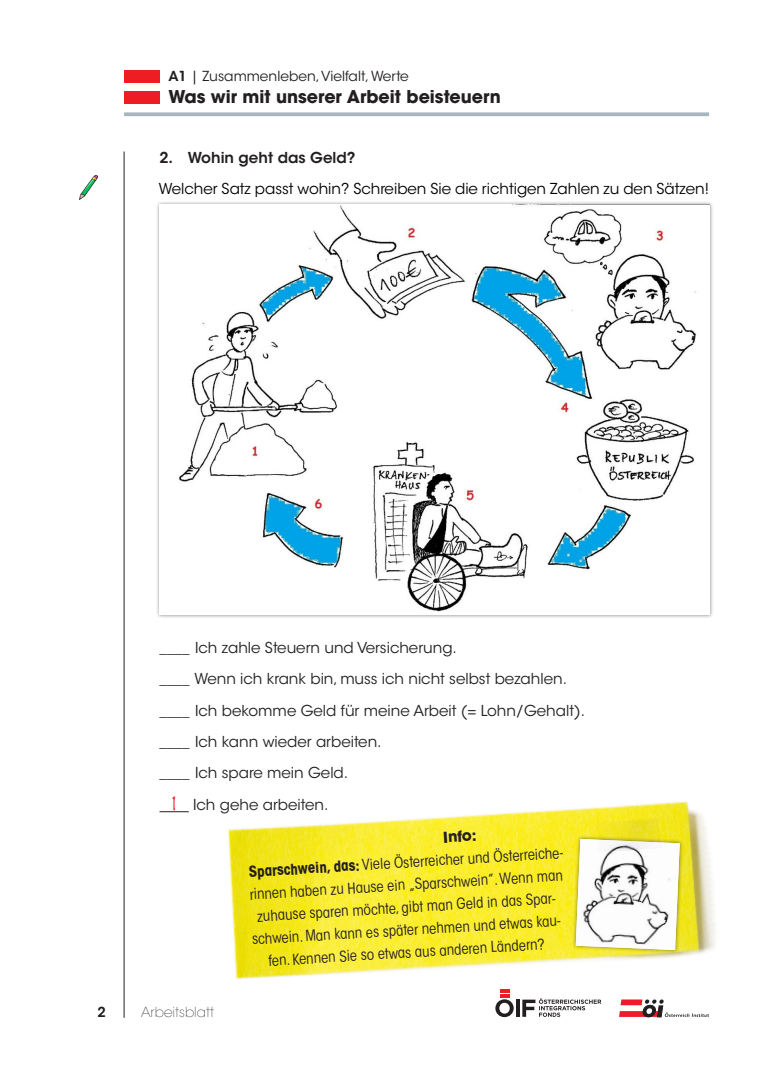
<style>
.page{position:relative;width:780px;height:1088px;background:#fff}
.page>*{position:absolute;margin:0;border:0;box-sizing:border-box;transform-origin:0 0}
.t1{font:700 17.5px "ITC Avant Garde Std";color:#231f20}
.t2{font:condensed 15px "ITC Avant Garde Std";color:#231f20}
.t3{font:15px "ITC Avant Garde Std";color:#231f20}
.t4{font:15px "ITC Avant Garde Std";color:#000}
.t5{font:600 15px "ITC Avant Garde Std";color:#231f20}
.t6{font:700 15px "ITC Avant Garde Std";color:#231f20}
.t7{font:13.75px "ITC Avant Garde Std";color:#231f20}
.t8{font:200 13.75px "ITC Avant Garde Std";color:#231f20}
.t9{font:600 13.75px "ITC Avant Garde Std";color:#231f20}
.s1{font-weight:600}
.s2{font-family:"Zipty Do Std";font-size:20px;color:#ee1d23}
.s3{font-weight:700}
</style>
<div class="page">
<svg style="left:516px;top:999px;width:3px;height:18px"></svg>
<svg style="left:495px;top:994px;width:18px;height:23px"></svg>
<svg style="left:522px;top:998px;width:79px;height:19px"></svg>
<svg style="left:124px;top:112px;width:585px;height:4px;background:#b0bdc4"></svg>
<hr style="left:124px;top:151px;width:1px;height:867px;background:#231f20">
<svg style="left:619px;top:999px;width:90px;height:18px"></svg>
<div style="left:124px;top:91px;width:35px;height:12px;background:#ee1d23"></div>
<div style="left:124px;top:71px;width:35px;height:12px;background:#ee1d23"></div>
<hr style="left:159px;top:811px;width:30px;height:1px;background:#231f20">
<img style="left:80px;top:175px;width:17px;height:25px">
<div style="left:156px;top:201px;width:557px;height:418px;background:#231f20;opacity:.5"></div>
<img style="left:159px;top:205px;width:550px;height:410px">
<img style="left:228px;top:801px;width:487px;height:192px">
<div style="left:571px;top:835px;width:112px;height:119px;background:#231f20;opacity:.5"></div>
<svg style="left:575px;top:818px;width:104px;height:132px"></svg>
<p class="t7" style="left:168px;top:68px;width:242px"><span class="s1">A1</span> | Zusammenleben, Vielfalt, Werte</p>
<p class="t1" style="left:168px;top:86px;width:334px">Was wir mit unserer Arbeit beisteuern</p>
<p class="t5" style="left:159px;top:148px;width:197px">2. Wohin geht das Geld?</p>
<p class="t4" style="left:159px;top:179px;width:551px">Welcher Satz passt wohin? Schreiben Sie die richtigen Zahlen zu den Sätzen!</p>
<p class="t3" style="left:159px;top:638px;width:299px">____ Ich zahle Steuern und Versicherung.</p>
<p class="t3" style="left:159px;top:670px;width:409px">____ Wenn ich krank bin, muss ich nicht selbst bezahlen.</p>
<p class="t3" style="left:159px;top:701px;width:427px">____ Ich bekomme Geld für meine Arbeit (= Lohn/Gehalt).</p>
<p class="t3" style="left:159px;top:732px;width:223px">____ Ich kann wieder arbeiten.</p>
<p class="t3" style="left:159px;top:764px;width:190px">____ Ich spare mein Geld.</p>
<p class="t3" style="left:172px;top:795px;width:158px"><span class="s2">1</span> Ich gehe arbeiten.</p>
<p class="t6" style="left:442px;top:827px;width:35px;rotate:-4deg">Info:</p>
<p class="t2" style="left:248px;top:864px;width:320px;rotate:-4deg"><span class="s3">Sparschwein, das:</span> Viele Österreicher und Österreiche-</p>
<p class="t2" style="left:249px;top:886px;width:315px;rotate:-4deg">rinnen haben zu Hause ein „Sparschwein”. Wenn man</p>
<p class="t2" style="left:256px;top:908px;width:304px;rotate:-4deg">zuhause sparen möchte, gibt man Geld in das Spar-</p>
<p class="t2" style="left:251px;top:931px;width:314px;rotate:-4deg">schwein. Man kann es später nehmen und etwas kau-</p>
<p class="t2" style="left:268px;top:953px;width:278px;rotate:-4deg">fen. Kennen Sie so etwas aus anderen Ländern?</p>
<p class="t9" style="left:97px;top:1003px;width:10px">2</p>
<p class="t8" style="left:141px;top:1004px;width:75px">Arbeitsblatt</p>
</div>
